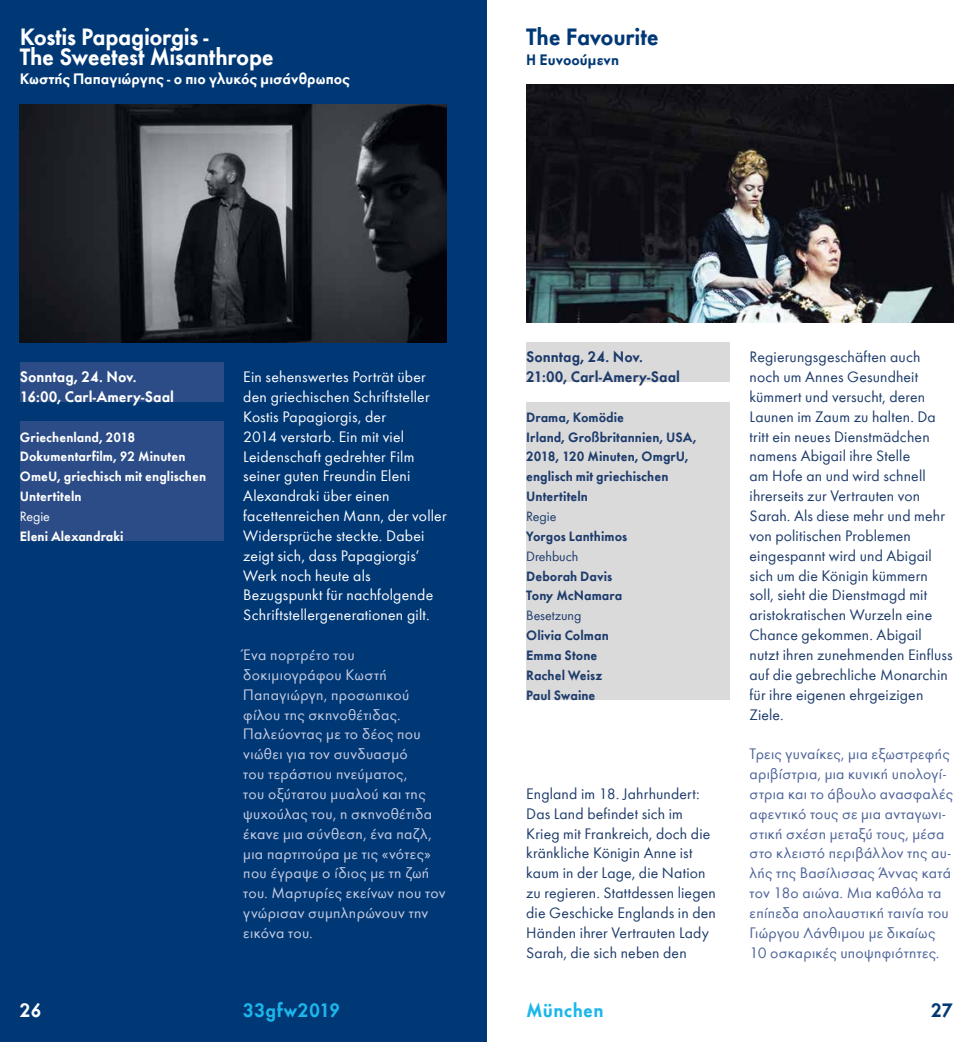
<style>
.page{position:relative;width:973px;height:1042px;background:#fff}
.page>*{position:absolute;margin:0;border:0;box-sizing:border-box;transform-origin:0 0}
.t1{font:600 24.5px/19.8px "Futura Greek";letter-spacing:-.02em;color:#fff}
.t2{font:600 24.5px "Futura Greek";letter-spacing:-.02em;color:#003875}
.t3{font:600 20.12px "Futura Greek";letter-spacing:.005em;color:#1db6eb}
.t4{font:600 20.12px "Futura Greek";color:#fff}
.t5{font:600 20.12px "Futura Greek";color:#003875}
.t6{font:15.75px/19.8px "Futura Greek";letter-spacing:.01em;color:#1d3b6b}
.t7{font:15.75px/19.8px "Futura Greek";letter-spacing:.015em;color:#fff}
.t8{font:15.75px/19.8px "Futura Greek";letter-spacing:.02em;color:#c8cce2}
.t9{font:15.75px/19.8px "Futura Greek";letter-spacing:.015em;color:#4d6499}
.t10{font:600 15.75px/19.8px "Futura Greek";letter-spacing:-.005em;color:#fff}
.t11{font:600 15.75px/19.8px "Futura Greek";letter-spacing:-.005em;color:#1d3b6b}
.t12{font:600 15.75px "Futura Greek";letter-spacing:-.005em;color:#003875}
.t13{font:600 14px/19.8px "Futura Greek";color:#1d3b6b}
.t14{font:600 14px/19.8px "Futura Greek";color:#fff}
.t15{font:14px "Futura Greek";letter-spacing:-.005em;color:#1d3b6b}
.t16{font:14px "Futura Greek";letter-spacing:-.005em;color:#fff}
</style>
<div class="page">
<div style="left:0;top:0;width:486px;height:1042px;background:#003875"></div>
<div style="left:20px;top:362px;width:203px;height:40px;background:#2b4c86"></div>
<div style="left:20px;top:422px;width:203px;height:119px;background:#2b4c86"></div>
<div style="left:526px;top:342px;width:203px;height:40px;background:#dadada"></div>
<div style="left:526px;top:402px;width:203px;height:298px;background:#dadada"></div>
<img style="left:20px;top:104px;width:426px;height:238px">
<img style="left:526px;top:84px;width:426px;height:238px">
<h1 class="t1" style="left:20px;top:26px;width:256px">Kostis Papagiorgis -<br>The Sweetest Misanthrope</h1>
<p class="t10" style="left:20px;top:69px;width:332px">Κωστής Παπαγιώργης - ο πιο γλυκός μισάνθρωπος</p>
<h1 class="t2" style="left:526px;top:22px;width:134px">The Favourite</h1>
<p class="t12" style="left:526px;top:50px;width:94px">Η Ευνοούμενη</p>
<p class="t10" style="left:20px;top:367px;width:156px">Sonntag, 24. Nov.<br>16:00, Carl-Amery-Saal</p>
<p class="t14" style="left:20px;top:427px;width:188px">Griechenland, 2018<br>Dokumentarfilm, 92 Minuten<br>OmeU, griechisch mit englischen<br>Untertiteln</p>
<p class="t16" style="left:20px;top:509px;width:32px">Regie</p>
<p class="t14" style="left:20px;top:526px;width:105px">Eleni Alexandraki</p>
<p class="t7" style="left:243px;top:367px;width:205px">Ein sehenswertes Porträt über den griechischen Schriftsteller<br>Kostis Papagiorgis, der<br>2014 verstarb. Ein mit viel<br>Leidenschaft gedrehter Film seiner guten Freundin Eleni<br>Alexandraki über einen facettenreichen Mann, der voller<br>Widersprüche steckte. Dabei zeigt sich, dass Papagiorgis‘<br>Werk noch heute als<br>Bezugspunkt für nachfolgende<br>Schriftstellergenerationen gilt.</p>
<p class="t8" style="left:243px;top:645px;width:204px">Ένα πορτρέτο του δοκιμιογράφου Κωστή<br>Παπαγιώργη, προσωπικού φίλου της σκηνοθέτιδας.<br>Παλεύοντας με το δέος που νιώθει για τον συνδυασμό<br>του τεράστιου πνεύματος,<br>του οξύτατου μυαλού και της ψυχούλας του, η σκηνοθέτιδα έκανε μια σύνθεση, ένα παζλ, μια παρτιτούρα με τις «νότες» που έγραψε ο ίδιος με τη ζωή του. Μαρτυρίες εκείνων που τον γνώρισαν συμπληρώνουν την εικόνα του.</p>
<p class="t11" style="left:526px;top:347px;width:155px">Sonntag, 24. Nov.<br>21:00, Carl-Amery-Saal</p>
<p class="t13" style="left:526px;top:407px;width:172px">Drama, Komödie<br>Irland, Großbritannien, USA,<br>2018, 120 Minuten, OmgrU, englisch mit griechischen<br>Untertiteln</p>
<p class="t15" style="left:526px;top:509px;width:32px">Regie</p>
<p class="t13" style="left:526px;top:526px;width:103px">Yorgos Lanthimos</p>
<p class="t15" style="left:526px;top:549px;width:54px">Drehbuch</p>
<p class="t13" style="left:526px;top:566px;width:98px">Deborah Davis<br>Tony McNamara</p>
<p class="t15" style="left:526px;top:608px;width:57px">Besetzung</p>
<p class="t13" style="left:526px;top:625px;width:84px">Olivia Colman<br>Emma Stone<br>Rachel Weisz<br>Paul Swaine</p>
<p class="t6" style="left:526px;top:784px;width:191px">England im 18. Jahrhundert:<br>Das Land befindet sich im<br>Krieg mit Frankreich, doch die kränkliche Königin Anne ist kaum in der Lage, die Nation zu regieren. Stattdessen liegen die Geschicke Englands in den<br>Händen ihrer Vertrauten Lady<br>Sarah, die sich neben den</p>
<p class="t6" style="left:749px;top:347px;width:205px">Regierungsgeschäften auch noch um Annes Gesundheit kümmert und versucht, deren<br>Launen im Zaum zu halten. Da tritt ein neues Dienstmädchen namens Abigail ihre Stelle<br>am Hofe an und wird schnell ihrerseits zur Vertrauten von<br>Sarah. Als diese mehr und mehr von politischen Problemen eingespannt wird und Abigail sich um die Königin kümmern soll, sieht die Dienstmagd mit aristokratischen Wurzeln eine<br>Chance gekommen. Abigail nutzt ihren zunehmenden Einfluss auf die gebrechliche Monarchin für ihre eigenen ehrgeizigen<br>Ziele.</p>
<p class="t9" style="left:749px;top:744px;width:205px">Τρεις γυναίκες, μια εξωστρεφής αριβίστρια, μια κυνική υπολογί&shy;στρια και το άβουλο ανασφαλές αφεντικό τους σε μια ανταγωνι&shy;στική σχέση μεταξύ τους, μέσα στο κλειστό περιβάλλον της αυ&shy;λής της Βασίλισσας Άννας κατά τον 18ο αιώνα. Μια καθόλα τα επίπεδα απολαυστική ταινία του<br>Γιώργου Λάνθιμου με δικαίως<br>10 οσκαρικές υποψηφιότητες.</p>
<p class="t4" style="left:20px;top:999px;width:23px">26</p>
<p class="t3" style="left:243px;top:999px;width:99px">33gfw2019</p>
<p class="t3" style="left:526px;top:999px;width:79px">München</p>
<p class="t5" style="left:930px;top:999px;width:23px">27</p>
</div>
